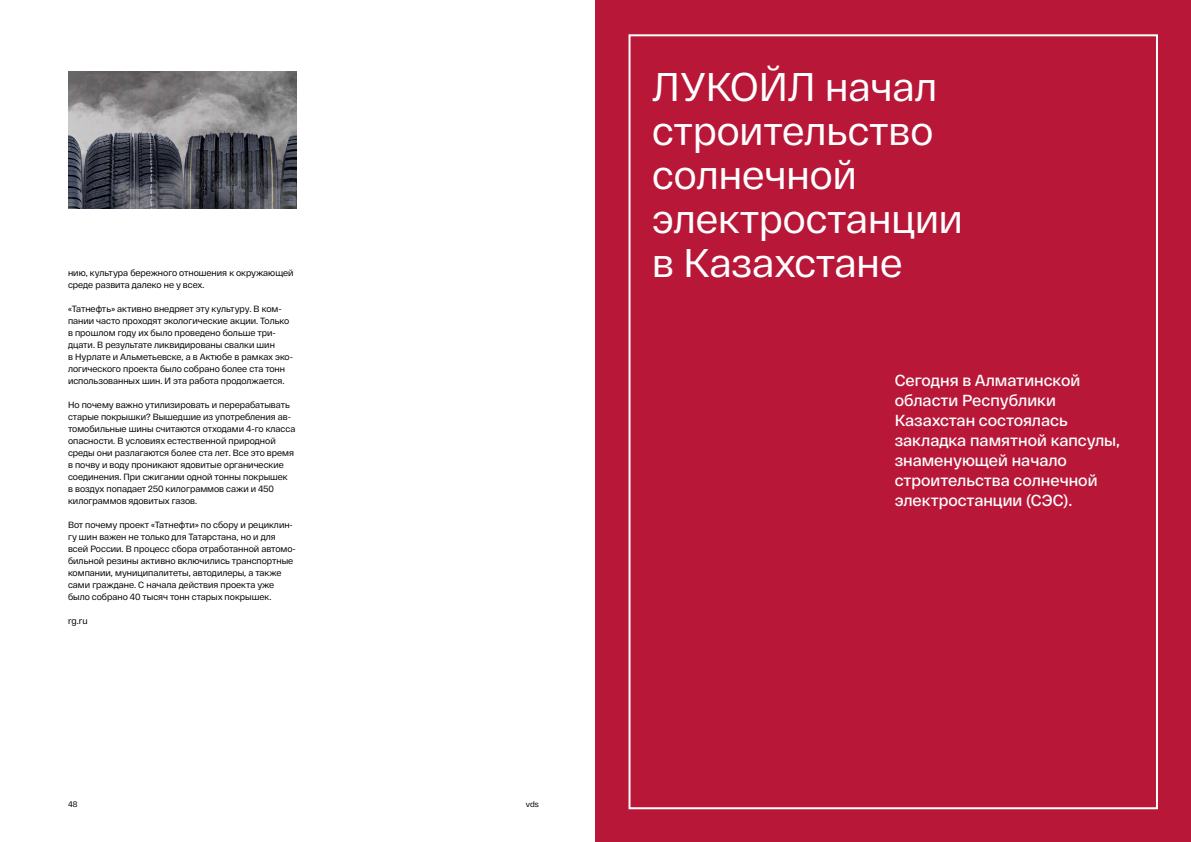
<style>
.page{position:relative;width:1191px;height:842px;background:#fff}
.page>*{position:absolute;margin:0;border:0;box-sizing:border-box;transform-origin:0 0}
.t1{font:40px/44px "RF Dewi";color:#fff}
.t2{font:600 16px/20px "RF Dewi";color:#fff}
.t3{font:9px/12px "RF Dewi";color:#000}
.t4{font:8px "RF Dewi";color:#000}
</style>
<div class="page">
<img style="left:68px;top:72px;width:228px;height:136px">
<div style="left:595px;top:0;width:596px;height:842px;background:#b81738"></div>
<svg style="left:628px;top:34px;width:530px;height:776px"></svg>
<p class="t3" style="left:68px;top:267px;width:227px">нию, культура бережного отношения к окружающей среде развита далеко не у всех.</p>
<p class="t3" style="left:68px;top:303px;width:227px">«Татнефть» активно внедряет эту культуру. В ком&shy;пании часто проходят экологические акции. Только в прошлом году их было проведено больше три&shy;дцати. В результате ликвидированы свалки шин<br>в Нурлате и Альметьевске, а в Актюбе в рамках эко&shy;логического проекта было собрано более ста тонн использованных шин. И эта работа продолжается.</p>
<p class="t3" style="left:68px;top:399px;width:229px">Но почему важно утилизировать и перерабатывать старые покрышки? Вышедшие из употребления ав&shy;томобильные шины считаются отходами 4-го класса опасности. В условиях естественной природной среды они разлагаются более ста лет. Все это время в почву и воду проникают ядовитые органические соединения. При сжигании одной тонны покрышек<br>в воздух попадает 250 килограммов сажи и 450 килограммов ядовитых газов.</p>
<p class="t3" style="left:68px;top:519px;width:229px">Вот почему проект «Татнефти» по сбору и рециклин&shy;гу шин важен не только для Татарстана, но и для всей России. В процесс сбора отработанной автомо&shy;бильной резины активно включились транспортные компании, муниципалитеты, автодилеры, а также сами граждане. С начала действия проекта уже было собрано 40 тысяч тонн старых покрышек.</p>
<p class="t3" style="left:68px;top:615px;width:21px">rg.ru</p>
<p class="t4" style="left:68px;top:799px;width:11px">48</p>
<p class="t4" style="left:526px;top:799px;width:14px">vds</p>
<h1 class="t1" style="left:652px;top:65px;width:312px">ЛУКОЙЛ начал строительство солнечной электростанции в Казахстане</h1>
<h2 class="t2" style="left:894px;top:370px;width:227px">Сегодня в Алматинской области Республики<br>Казахстан состоялась закладка памятной капсулы, знаменующей начало строительства солнечной электростанции (СЭС).</h2>
</div>
